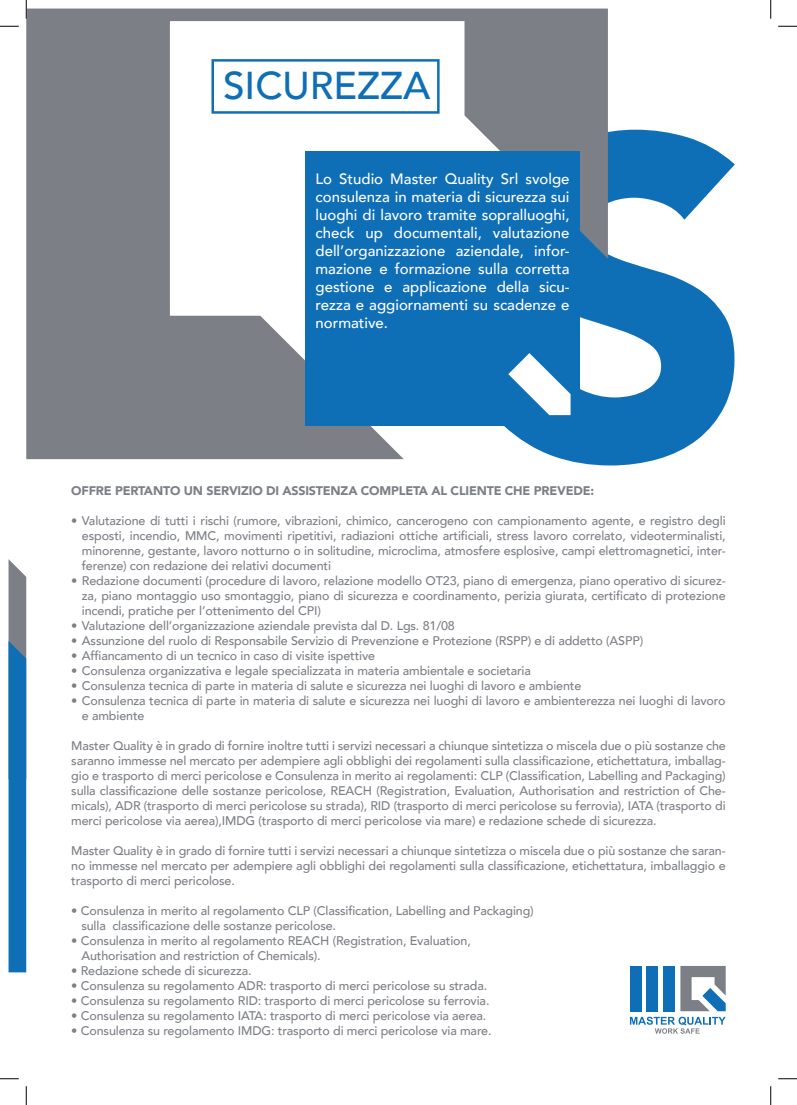
<style>
.page{position:relative;width:797px;height:1105px;background:#fff}
.page>*{position:absolute;margin:0;border:0;box-sizing:border-box;transform-origin:0 0}
.t1{font:900 446.12px "Avenir";color:#0f6fb6}
.t2{font:500 38.75px "Avenir";color:#0f6fb6}
.t3{font:500 15px/18px "Avenir";color:#fff;text-align:justify}
.t4{font:500 12.5px/15px "Avenir";letter-spacing:-.01em;color:#7c7f85;text-align:justify}
.t5{font:900 12.5px "Avenir";letter-spacing:-.015em;color:#7c7f85}
</style>
<div class="page">
<svg style="left:9px;top:560px;width:17px;height:412px;background:#2975ad"></svg>
<svg style="left:630px;top:1017px;width:95px;height:17px"></svg>
<div style="left:647px;top:966px;width:11px;height:45px;background:#0f6fb6"></div>
<div style="left:630px;top:966px;width:11px;height:45px;background:#0f6fb6"></div>
<div style="left:663px;top:966px;width:11px;height:45px;background:#0f6fb6"></div>
<svg style="left:680px;top:966px;width:45px;height:45px"></svg>
<svg style="left:26px;top:9px;width:582px;height:450px;fill:#7c7f85"></svg>
<div style="left:305px;top:151px;width:275px;height:274px;background:#0f6fb6"></div>
<svg style="left:508px;top:353px;width:62px;height:62px"></svg>
<div style="left:211px;top:59px;width:228px;height:55px;border:2px solid #0f6fb6"></div>
<svg style="left:0;top:25px;width:19px;height:2px"></svg>
<svg style="left:778px;top:25px;width:19px;height:2px"></svg>
<svg style="left:0;top:1078px;width:19px;height:1px"></svg>
<svg style="left:778px;top:1078px;width:19px;height:1px"></svg>
<svg style="left:25px;top:0;width:2px;height:19px"></svg>
<svg style="left:25px;top:1086px;width:2px;height:19px"></svg>
<svg style="left:770px;top:0;width:1px;height:19px"></svg>
<svg style="left:770px;top:1086px;width:1px;height:19px"></svg>
<p class="t2" style="left:223px;top:52px;width:209px">SICUREZZA</p>
<h1 class="t1" style="left:496px;top:-82px;width:258px">S</h1>
<p class="t3" style="left:315px;top:169px;width:255px">Lo Studio Master Quality Srl svolge consulenza in materia di sicurezza sui luoghi di lavoro tramite sopralluoghi, check up documentali, valutazione dell’organizzazione aziendale, infor&shy;mazione e formazione sulla corretta gestione e applicazione della sicu&shy;rezza e aggiornamenti su scadenze e normative.</p>
<p class="t5" style="left:71px;top:480px;width:524px">OFFRE PERTANTO UN SERVIZIO DI ASSISTENZA COMPLETA AL CLIENTE CHE PREVEDE:</p>
<p class="t4" style="left:82px;top:512px;width:645px;text-indent:-11px">• Valutazione di tutti i rischi (rumore, vibrazioni, chimico, cancerogeno con campionamento agente, e registro degli esposti, incendio, MMC, movimenti ripetitivi, radiazioni ottiche artificiali, stress lavoro correlato, videoterminalisti, minorenne, gestante, lavoro notturno o in solitudine, microclima, atmosfere esplosive, campi elettromagnetici, inter-</p>
<p class="t4" style="left:82px;top:557px;width:250px">ferenze) con redazione dei relativi documenti</p>
<p class="t4" style="left:82px;top:572px;width:645px;text-indent:-11px">• Redazione documenti (procedure di lavoro, relazione modello OT23, piano di emergenza, piano operativo di sicurez&shy;za, piano montaggio uso smontaggio, piano di sicurezza e coordinamento, perizia giurata, certificato di protezione incendi, pratiche per l’ottenimento del CPI)</p>
<p class="t4" style="left:71px;top:617px;width:385px">• Valutazione dell’organizzazione aziendale prevista dal D. Lgs. 81/08</p>
<p class="t4" style="left:71px;top:632px;width:573px">• Assunzione del ruolo di Responsabile Servizio di Prevenzione e Protezione (RSPP) e di addetto (ASPP)</p>
<p class="t4" style="left:71px;top:647px;width:305px">• Affiancamento di un tecnico in caso di visite ispettive</p>
<p class="t4" style="left:71px;top:662px;width:461px">• Consulenza organizzativa e legale specializzata in materia ambientale e societaria</p>
<p class="t4" style="left:71px;top:677px;width:511px">• Consulenza tecnica di parte in materia di salute e sicurezza nei luoghi di lavoro e ambiente</p>
<p class="t4" style="left:82px;top:692px;width:645px;text-indent:-11px">• Consulenza tecnica di parte in materia di salute e sicurezza nei luoghi di lavoro e ambienterezza nei luoghi di lavoro e ambiente</p>
<p class="t4" style="left:71px;top:737px;width:656px">Master Quality è in grado di fornire inoltre tutti i servizi necessari a chiunque sintetizza o miscela due o più sostanze che saranno immesse nel mercato per adempiere agli obblighi dei regolamenti sulla classificazione, etichettatura, imballag&shy;gio e trasporto di merci pericolose e Consulenza in merito ai regolamenti: CLP (Classification, Labelling and Packaging) sulla classificazione delle sostanze pericolose, REACH (Registration, Evaluation, Authorisation and restriction of Che&shy;micals), ADR (trasporto di merci pericolose su strada), RID (trasporto di merci pericolose su ferrovia), IATA (trasporto di merci pericolose via aerea),IMDG (trasporto di merci pericolose via mare) e redazione schede di sicurezza.</p>
<p class="t4" style="left:71px;top:842px;width:656px">Master Quality è in grado di fornire tutti i servizi necessari a chiunque sintetizza o miscela due o più sostanze che saran&shy;no immesse nel mercato per adempiere agli obblighi dei regolamenti sulla classificazione, etichettatura, imballaggio e trasporto di merci pericolose.</p>
<p class="t4" style="left:71px;top:902px;width:464px">• Consulenza in merito al regolamento CLP (Classification, Labelling and Packaging)</p>
<p class="t4" style="left:81px;top:917px;width:256px">sulla classificazione delle sostanze pericolose.</p>
<p class="t4" style="left:71px;top:932px;width:401px">• Consulenza in merito al regolamento REACH (Registration, Evaluation,</p>
<p class="t4" style="left:81px;top:947px;width:241px">Authorisation and restriction of Chemicals).</p>
<p class="t4" style="left:71px;top:962px;width:182px">• Redazione schede di sicurezza.</p>
<p class="t4" style="left:71px;top:977px;width:417px">• Consulenza su regolamento ADR: trasporto di merci pericolose su strada.</p>
<p class="t4" style="left:71px;top:992px;width:419px">• Consulenza su regolamento RID: trasporto di merci pericolose su ferrovia.</p>
<p class="t4" style="left:71px;top:1007px;width:416px">• Consulenza su regolamento IATA: trasporto di merci pericolose via aerea.</p>
<p class="t4" style="left:71px;top:1022px;width:422px">• Consulenza su regolamento IMDG: trasporto di merci pericolose via mare.</p>
</div>
